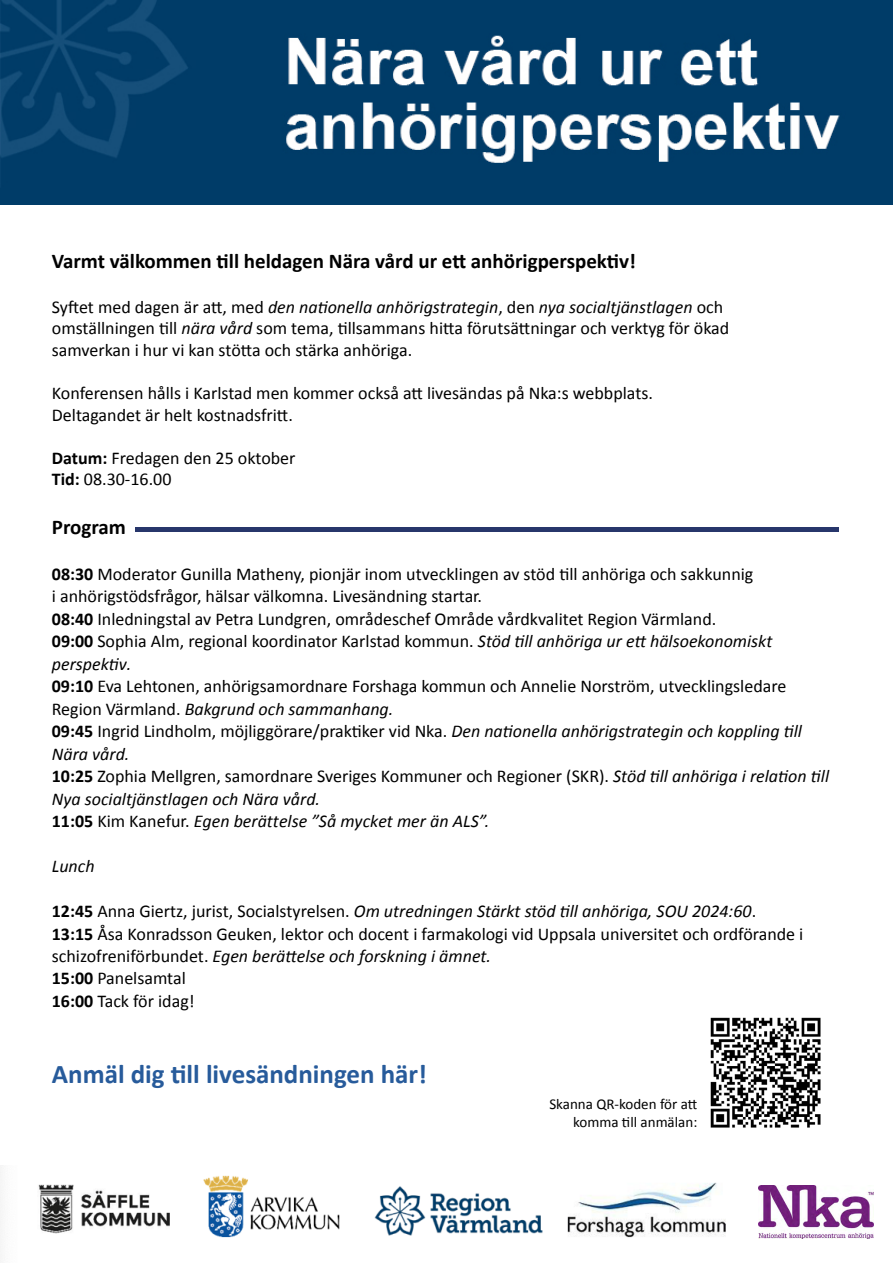
<style>
.page{position:relative;width:893px;height:1263px;background:#fff}
.page>*{position:absolute;margin:0;border:0;box-sizing:border-box;transform-origin:0 0}
.t1{font:700 27px "Calibri";color:#275b9b}
.t2{font:700 21px "Calibri";color:#000}
.t3{font:18px/22.5px "Calibri";color:#000}
.t4{font:italic 18px "Calibri";color:#000}
.t5{font:15px/18px "Calibri";color:#000;text-align:right}
.s1{font-style:italic}
.s2{font-weight:700}
</style>
<div class="page">
<img style="left:710px;top:1017px;width:111px;height:111px">
<img style="left:0;top:0;width:893px;height:204px">
<hr style="left:135px;top:527px;width:704px;height:4px;background:#27366b">
<img style="left:0;top:1167px;width:874px;height:94px">
<img style="left:759px;top:1185px;width:114px;height:53px">
<p class="t2" style="left:52px;top:246px;width:586px">Varmt välkommen till heldagen Nära vård ur ett anhörigperspektiv!</p>
<p class="t3" style="left:52px;top:295px;width:679px;line-height:21.6px">Syftet med dagen är att, med <span class="s1">den nationella anhörigstrategin</span>, den <span class="s1">nya socialtjänstlagen</span> och omställningen till <span class="s1">nära vård</span> som tema, tillsammans hitta förutsättningar och verktyg för ökad samverkan i hur vi kan stötta och stärka anhöriga.</p>
<p class="t3" style="left:52px;top:382px;width:603px;line-height:21.6px">Konferensen hålls i Karlstad men kommer också att livesändas på Nka:s webbplats.<br>Deltagandet är helt kostnadsfritt.</p>
<p class="t3" style="left:52px;top:446px;width:245px;line-height:21.6px"><span class="s2">Datum:</span> Fredagen den 25 oktober<br><span class="s2">Tid:</span> 08.30-16.00</p>
<p class="t2" style="left:52px;top:512px;width:76px">Program</p>
<p class="t3" style="left:52px;top:562px;width:779px"><span class="s2">08:30</span> Moderator Gunilla Matheny, pionjär inom utvecklingen av stöd till anhöriga och sakkunnig<br>i anhörigstödsfrågor, hälsar välkomna. Livesändning startar.<br><span class="s2">08:40</span> Inledningstal av Petra Lundgren, områdeschef Område vårdkvalitet Region Värmland.<br><span class="s2">09:00</span> Sophia Alm, regional koordinator Karlstad kommun. <span class="s1">Stöd till anhöriga ur ett hälsoekonomiskt perspektiv.<br></span><span class="s2">09:10</span> Eva Lehtonen, anhörigsamordnare Forshaga kommun och Annelie Norström, utvecklingsledare Region Värmland. <span class="s1">Bakgrund och sammanhang.<br></span><span class="s2">09:45</span> Ingrid Lindholm, möjliggörare/praktiker vid Nka. <span class="s1">Den nationella anhörigstrategin och koppling till Nära vård.<br></span><span class="s2">10:25</span> Zophia Mellgren, samordnare Sveriges Kommuner och Regioner (SKR). <span class="s1">Stöd till anhöriga i relation till Nya socialtjänstlagen och Nära vård.<br></span><span class="s2">11:05</span> Kim Kanefur. <span class="s1">Egen berättelse ”Så mycket mer än ALS”.</span></p>
<p class="t4" style="left:52px;top:854px;width:44px">Lunch</p>
<p class="t3" style="left:52px;top:900px;width:753px"><span class="s2">12:45</span> Anna Giertz, jurist, Socialstyrelsen. <span class="s1">Om utredningen Stärkt stöd till anhöriga, SOU 2024:60</span>.<br><span class="s2">13:15</span> Åsa Konradsson Geuken, lektor och docent i farmakologi vid Uppsala universitet och ordförande i schizofreniförbundet. <span class="s1">Egen berättelse och forskning i ämnet.<br></span><span class="s2">15:00</span> Panelsamtal<br><span class="s2">16:00</span> Tack för idag!</p>
<h1 class="t1" style="left:52px;top:1055px;width:377px">Anmäl dig till livesändningen här!</h1>
<p class="t5" style="left:549px;top:1094px;width:149px">Skanna QR-koden för att komma till anmälan:</p>
</div>
